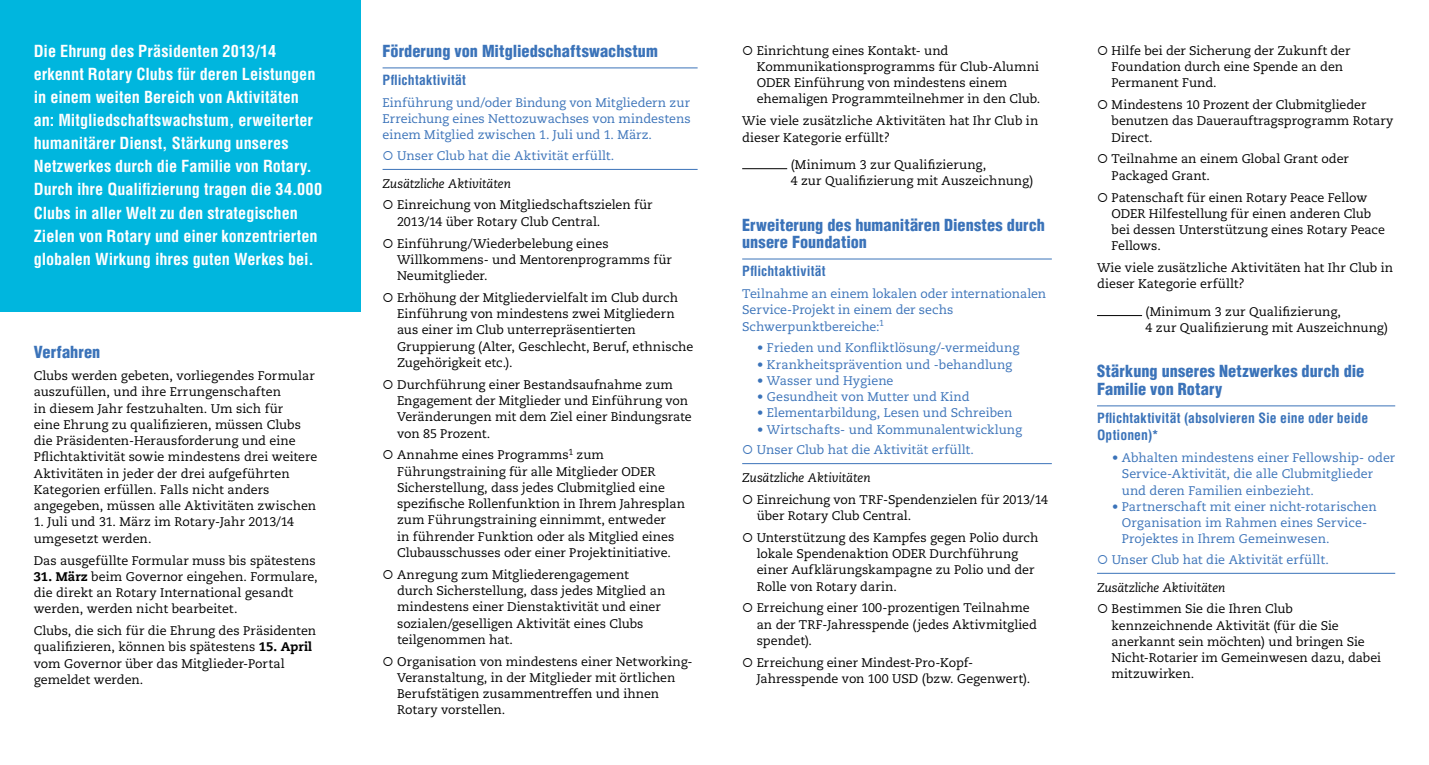
<style>
.page{position:relative;width:1429px;height:765px;background:#fff}
.page>*{position:absolute;margin:0;border:0;box-sizing:border-box;transform-origin:0 0}
.t1{font:700 condensed 16.25px/23.1px "Helvetica LT Std";color:#fff}
.t2{font:900 condensed 16.25px/17.2px "Helvetica LT Std";letter-spacing:.005em;color:#3b73b9}
.t3{font:700 condensed 13.75px/17.2px "Helvetica LT Std";letter-spacing:.01em;color:#3b73b9}
.t4{font:12.5px/16.2px "Caecilia LT Std";color:#000}
.t5{font:12.5px/16.2px "Caecilia LT Std";color:#3b73b9}
.t6{font:italic 12.5px "Caecilia LT Std";letter-spacing:-.01em;color:#000}
.s1{font-weight:800}
.s2{font-style:italic;color:#000}
</style>
<div class="page">
<div style="left:0;top:0;width:360px;height:311px;background:#00b6de"></div>
<hr style="left:742px;top:259px;width:310px;height:1px;background:#3b73b9">
<hr style="left:742px;top:463px;width:310px;height:1px;background:#3b73b9">
<hr style="left:742px;top:168px;width:45px;height:1px;background:#000">
<hr style="left:1097px;top:406px;width:298px;height:1px;background:#3b73b9">
<hr style="left:1097px;top:573px;width:298px;height:1px;background:#3b73b9">
<hr style="left:1097px;top:315px;width:45px;height:1px;background:#000">
<hr style="left:382px;top:68px;width:316px;height:1px;background:#3b73b9">
<hr style="left:382px;top:169px;width:316px;height:1px;background:#3b73b9">
<p class="t1" style="left:34px;top:39px;width:290px">Die Ehrung des Präsidenten 2013/14 erkennt Rotary Clubs für deren Leistungen in einem weiten Bereich von Aktivitäten an: Mitgliedschaftswachstum, erweiterter humanitärer Dienst, Stärkung unseres Netzwerkes durch die Familie von Rotary.<br>Durch ihre Qualifizierung tragen die 34.000<br>Clubs in aller Welt zu den strategischen Zielen von Rotary und einer konzentrierten globalen Wirkung ihres guten Werkes bei.</p>
<h1 class="t2" style="left:382px;top:42px;width:277px">Förderung von Mitgliedschaftswachstum</h1>
<p class="t3" style="left:382px;top:71px;width:85px">Pflichtaktivität</p>
<p class="t5" style="left:382px;top:95px;width:310px;text-align:justify">Einführung und/oder Bindung von Mitgliedern zur Erreichung eines Nettozuwachses von mindestens einem Mitglied zwischen 1. Juli und 1. März.</p>
<p class="t5" style="left:382px;top:148px;width:233px">○ Unser Club hat die Aktivität erfüllt.</p>
<p class="t6" style="left:382px;top:176px;width:130px">Zusätzliche Aktivitäten</p>
<p class="t4" style="left:397px;top:197px;width:257px;text-indent:-15px">○ Einreichung von Mitgliedschaftszielen für<br>2013/14 über Rotary Club Central.</p>
<p class="t4" style="left:397px;top:235px;width:276px;text-indent:-15px">○ Einführung/Wiederbelebung eines<br>Willkommens- und Mentorenprogramms für<br>Neumitglieder.</p>
<p class="t4" style="left:397px;top:290px;width:298px;text-indent:-15px">○ Erhöhung der Mitgliedervielfalt im Club durch Einführung von mindestens zwei Mitgliedern aus einer im Club unterrepräsentierten Gruppierung (Alter, Geschlecht, Beruf, ethnische Zugehörigkeit etc.).</p>
<p class="t4" style="left:397px;top:377px;width:296px;text-indent:-15px">○ Durchführung einer Bestandsaufnahme zum Engagement der Mitglieder und Einführung von Veränderungen mit dem Ziel einer Bindungsrate von 85 Prozent.</p>
<p class="t4" style="left:397px;top:447px;width:289px;text-indent:-15px">○ Annahme eines Programms<sup>1</sup> zum Führungstraining für alle Mitglieder ODER Sicherstellung, dass jedes Clubmitglied eine spezifische Rollenfunktion in Ihrem Jahresplan zum Führungstraining einnimmt, entweder<br>in führender Funktion oder als Mitglied eines Clubausschusses oder einer Projektinitiative.</p>
<p class="t4" style="left:397px;top:567px;width:270px;text-indent:-15px">○ Anregung zum Mitgliederengagement durch Sicherstellung, dass jedes Mitglied an mindestens einer Dienstaktivität und einer sozialen/geselligen Aktivität eines Clubs teilgenommen hat.</p>
<p class="t4" style="left:397px;top:654px;width:297px;text-indent:-15px">○ Organisation von mindestens einer Networking-Veranstaltung, in der Mitglieder mit örtlichen Berufstätigen zusammentreffen und ihnen Rotary vorstellen.</p>
<h1 class="t2" style="left:34px;top:344px;width:68px">Verfahren</h1>
<p class="t4" style="left:34px;top:368px;width:285px">Clubs werden gebeten, vorliegendes Formular auszufüllen, und ihre Errungenschaften<br>in diesem Jahr festzuhalten. Um sich für<br>eine Ehrung zu qualifizieren, müssen Clubs die Präsidenten-Herausforderung und eine Pflichtaktivität sowie mindestens drei weitere Aktivitäten in jeder der drei aufgeführten Kategorien erfüllen. Falls nicht anders angegeben, müssen alle Aktivitäten zwischen</p>
<p class="t4" style="left:34px;top:514px;width:262px">1. Juli und 31. März im Rotary-Jahr 2013/14 umgesetzt werden.</p>
<p class="t4" style="left:34px;top:552px;width:283px">Das ausgefüllte Formular muss bis spätestens</p>
<p class="t4" style="left:34px;top:569px;width:285px"><span class="s1">31. März</span> beim Governor eingehen. Formulare, die direkt an Rotary International gesandt werden, werden nicht bearbeitet.</p>
<p class="t4" style="left:34px;top:623px;width:284px">Clubs, die sich für die Ehrung des Präsidenten qualifizieren, können bis spätestens <span class="s1">15. April </span>vom Governor über das Mitglieder-Portal gemeldet werden.</p>
<p class="t4" style="left:757px;top:42px;width:285px;text-indent:-15px">○ Einrichtung eines Kontakt- und Kommunikationsprogramms für Club-Alumni ODER Einführung von mindestens einem ehemaligen Programmteilnehmer in den Club.</p>
<p class="t4" style="left:742px;top:113px;width:298px">Wie viele zusätzliche Aktivitäten hat Ihr Club in dieser Kategorie erfüllt?</p>
<p class="t4" style="left:791px;top:157px;width:244px">(Minimum 3 zur Qualifizierung,<br>4 zur Qualifizierung mit Auszeichnung)</p>
<h1 class="t2" style="left:742px;top:216px;width:304px">Erweiterung des humanitären Dienstes durch unsere Foundation</h1>
<p class="t3" style="left:742px;top:262px;width:85px">Pflichtaktivität</p>
<p class="t5" style="left:742px;top:286px;width:305px">Teilnahme an einem lokalen oder internationalen<br>Service-Projekt in einem der sechs<br>Schwerpunktbereiche:<sup>1</sup></p>
<p class="t5" style="left:757px;top:340px;width:264px">• Frieden und Konfliktlösung/-vermeidung</p>
<p class="t5" style="left:757px;top:356px;width:257px">• Krankheitsprävention und -behandlung</p>
<p class="t5" style="left:757px;top:373px;width:138px">• Wasser und Hygiene</p>
<p class="t5" style="left:757px;top:389px;width:214px">• Gesundheit von Mutter und Kind</p>
<p class="t5" style="left:757px;top:405px;width:257px">• Elementarbildung, Lesen und Schreiben</p>
<p class="t5" style="left:757px;top:421px;width:266px">• Wirtschafts- und Kommunalentwicklung</p>
<p class="t5" style="left:742px;top:442px;width:233px">○ Unser Club hat die Aktivität erfüllt.</p>
<p class="t6" style="left:742px;top:470px;width:130px">Zusätzliche Aktivitäten</p>
<p class="t4" style="left:757px;top:491px;width:293px;text-indent:-15px">○ Einreichung von TRF-Spendenzielen für 2013/14 über Rotary Club Central.</p>
<p class="t4" style="left:757px;top:530px;width:283px;text-indent:-15px">○ Unterstützung des Kampfes gegen Polio durch lokale Spendenaktion ODER Durchführung einer Aufklärungskampagne zu Polio und der Rolle von Rotary darin.</p>
<p class="t4" style="left:757px;top:600px;width:282px;text-indent:-15px">○ Erreichung einer 100-prozentigen Teilnahme an der TRF-Jahresspende (jedes Aktivmitglied spendet).</p>
<p class="t4" style="left:757px;top:655px;width:275px;text-indent:-15px">○ Erreichung einer Mindest-Pro-Kopf-<br>Jahresspende von 100 USD (bzw. Gegenwert).</p>
<p class="t4" style="left:1111px;top:42px;width:240px;text-indent:-15px">○ Hilfe bei der Sicherung der Zukunft der<br>Foundation durch eine Spende an den<br>Permanent Fund.</p>
<p class="t4" style="left:1111px;top:97px;width:283px;text-indent:-15px">○ Mindestens 10 Prozent der Clubmitglieder benutzen das Dauerauftragsprogramm Rotary<br>Direct.</p>
<p class="t4" style="left:1111px;top:151px;width:239px;text-indent:-15px">○ Teilnahme an einem Global Grant oder<br>Packaged Grant.</p>
<p class="t4" style="left:1111px;top:189px;width:275px;text-indent:-15px">○ Patenschaft für einen Rotary Peace Fellow ODER Hilfestellung für einen anderen Club bei dessen Unterstützung eines Rotary Peace Fellows.</p>
<p class="t4" style="left:1097px;top:260px;width:298px">Wie viele zusätzliche Aktivitäten hat Ihr Club in dieser Kategorie erfüllt?</p>
<p class="t4" style="left:1145px;top:304px;width:244px">(Minimum 3 zur Qualifizierung,<br>4 zur Qualifizierung mit Auszeichnung)</p>
<h1 class="t2" style="left:1097px;top:363px;width:269px">Stärkung unseres Netzwerkes durch die<br>Familie von Rotary</h1>
<p class="t3" style="left:1097px;top:409px;width:273px">Pflichtaktivität (absolvieren Sie eine oder beide<br>Optionen)*</p>
<p class="t5" style="left:1122px;top:450px;width:275px;text-indent:-10px">• Abhalten mindestens einer Fellowship- oder<br>Service-Aktivität, die alle Clubmitglieder und deren Familien einbezieht.</p>
<p class="t5" style="left:1122px;top:499px;width:256px;text-indent:-10px">• Partnerschaft mit einer nicht-rotarischen<br>Organisation im Rahmen eines Service-<br>Projektes in Ihrem Gemeinwesen.</p>
<p class="t5" style="left:1097px;top:546px;width:233px;line-height:27.5px">○ Unser Club hat die Aktivität erfüllt.<br><span class="s2">Zusätzliche Aktivitäten</span></p>
<p class="t4" style="left:1111px;top:601px;width:271px;text-indent:-15px">○ Bestimmen Sie die Ihren Club kennzeichnende Aktivität (für die Sie anerkannt sein möchten) und bringen Sie Nicht-Rotarier im Gemeinwesen dazu, dabei mitzuwirken.</p>
</div>
